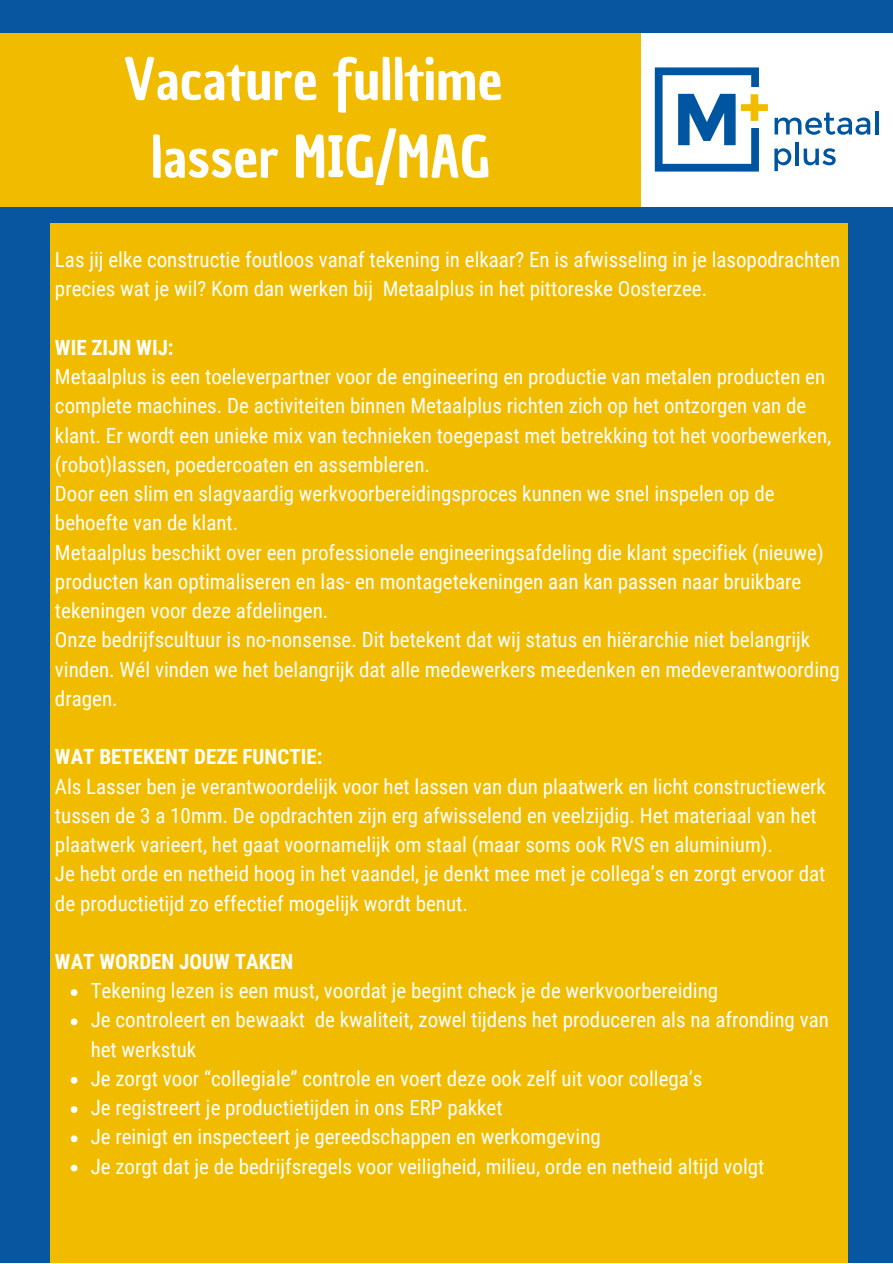
<style>
.page{position:relative;width:893px;height:1264px;background:#fff}
.page>*{position:absolute;margin:0;border:0;box-sizing:border-box;transform-origin:0 0}
.t1{font:55.5px/77.6px "Chau Philomene One";color:#fff;text-align:center}
.t2{font:21px/29.2px "Roboto Condensed";color:#fff}
.t3{font:700 21px "Roboto Condensed";color:#fff}
</style>
<div class="page">
<div style="left:0;top:0;width:892px;height:1262px;background:#0855a0"></div>
<div style="left:0;top:33px;width:641px;height:173px;background:#f1bc00"></div>
<div style="left:50px;top:223px;width:797px;height:1039px;background:#f1bc00"></div>
<svg style="left:71px;top:989px;width:6px;height:6px"></svg>
<svg style="left:71px;top:1018px;width:6px;height:7px"></svg>
<svg style="left:71px;top:1077px;width:6px;height:6px"></svg>
<svg style="left:71px;top:1106px;width:6px;height:6px"></svg>
<svg style="left:71px;top:1135px;width:6px;height:7px"></svg>
<svg style="left:71px;top:1164px;width:6px;height:7px"></svg>
<div style="left:641px;top:33px;width:251px;height:173px;background:#fff"></div>
<svg style="left:654px;top:67px;width:113px;height:105px"></svg>
<svg style="left:774px;top:113px;width:96px;height:22px"></svg>
<hr style="left:875px;top:111px;width:3px;height:23px;background:#0055a0">
<svg style="left:774px;top:148px;width:17px;height:23px"></svg>
<hr style="left:795px;top:142px;width:3px;height:23px;background:#0055a0">
<svg style="left:803px;top:148px;width:32px;height:17px"></svg>
<h1 class="t1" style="left:123px;top:41px;width:380px">Vacature fulltime lasser MIG/MAG</h1>
<p class="t2" style="left:55px;top:245px;width:786px">Las jij elke constructie foutloos vanaf tekening in elkaar? En is afwisseling in je lasopodrachten precies wat je wil? Kom dan werken bij Metaalplus in het pittoreske Oosterzee.</p>
<p class="t3" style="left:55px;top:335px;width:120px">WIE ZIJN WIJ:</p>
<p class="t2" style="left:55px;top:362px;width:786px">Metaalplus is een toeleverpartner voor de engineering en productie van metalen producten en complete machines. De activiteiten binnen Metaalplus richten zich op het ontzorgen van de klant. Er wordt een unieke mix van technieken toegepast met betrekking tot het voorbewerken, (robot)lassen, poedercoaten en assembleren.<br>Door een slim en slagvaardig werkvoorbereidingsproces kunnen we snel inspelen op de behoefte van de klant.<br>Metaalplus beschikt over een professionele engineeringsafdeling die klant specifiek (nieuwe) producten kan optimaliseren en las- en montagetekeningen aan kan passen naar bruikbare tekeningen voor deze afdelingen.<br>Onze bedrijfscultuur is no-nonsense. Dit betekent dat wij status en hiërarchie niet belangrijk vinden. Wél vinden we het belangrijk dat alle medewerkers meedenken en medeverantwoording dragen.</p>
<p class="t3" style="left:55px;top:744px;width:269px">WAT BETEKENT DEZE FUNCTIE:</p>
<p class="t2" style="left:55px;top:771px;width:772px">Als Lasser ben je verantwoordelijk voor het lassen van dun plaatwerk en licht constructiewerk tussen de 3 a 10mm. De opdrachten zijn erg afwisselend en veelzijdig. Het materiaal van het plaatwerk varieert, het gaat voornamelijk om staal (maar soms ook RVS en aluminium).<br>Je hebt orde en netheid hoog in het vaandel, je denkt mee met je collega’s en zorgt ervoor dat de productietijd zo effectief mogelijk wordt benut.</p>
<p class="t3" style="left:55px;top:949px;width:240px">WAT WORDEN JOUW TAKEN</p>
<p class="t2" style="left:91px;top:976px;width:739px">Tekening lezen is een must, voordat je begint check je de werkvoorbereiding<br>Je controleert en bewaakt de kwaliteit, zowel tijdens het produceren als na afronding van het werkstuk<br>Je zorgt voor “collegiale” controle en voert deze ook zelf uit voor collega’s<br>Je registreert je productietijden in ons ERP pakket<br>Je reinigt en inspecteert je gereedschappen en werkomgeving<br>Je zorgt dat je de bedrijfsregels voor veiligheid, milieu, orde en netheid altijd volgt</p>
</div>
